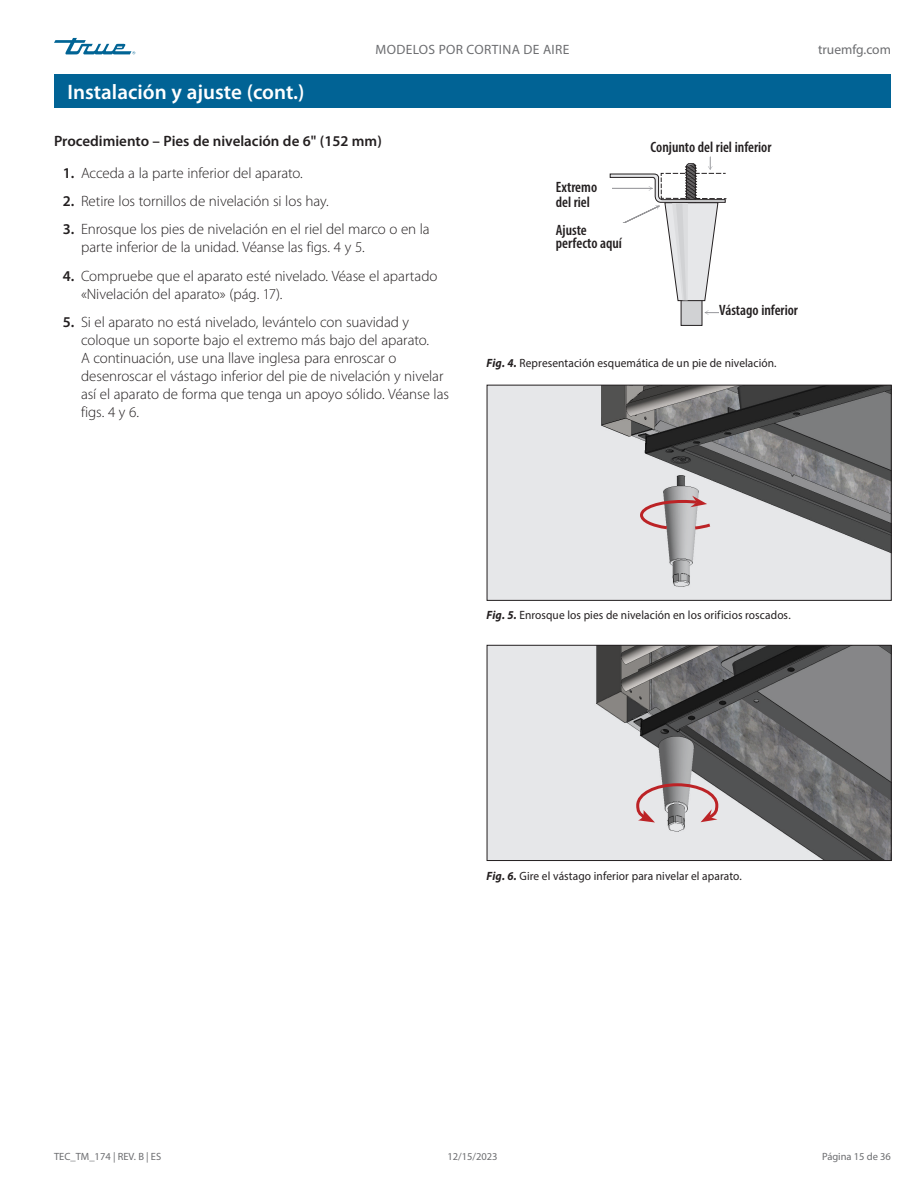
<style>
.page{position:relative;width:918px;height:1188px;background:#fff}
.page>*{position:absolute;margin:0;border:0;box-sizing:border-box;transform-origin:0 0}
.Title_bar_Page_header{font:600 21px "Myriad Pro";color:#fff}
.t1{font:300 15px/18px "Myriad Pro";letter-spacing:-.005em;color:#231f20}
.Body_Text_light_Normal{font:600 condensed 15px/15px "Myriad Pro";color:#231f20}
.Body_Text_light_Normal-2{font:600 15px "Myriad Pro";color:#231f20}
.t2{font:600 condensed 14.55px/12.8px "Myriad Pro";letter-spacing:.01em;color:#231f20}
.t3{font:13.5px "Myriad Pro";letter-spacing:.025em;color:#6c6d70}
.t4{font:13.5px "Myriad Pro";color:#6c6d70}
.Caption_FIG_Regular{font:12px "Myriad Pro";letter-spacing:.01em;color:#231f20;scale:.95 1}
.t5{font:10.5px "Myriad Pro";color:#6c6d70}
.s1{font-weight:600}
.s2{font-weight:700;font-style:italic}
</style>
<div class="page">
<svg style="left:54px;top:38px;width:81px;height:16px"></svg>
<div style="left:487px;top:385px;width:404px;height:215px;background:#e6e7e9"></div>
<img style="left:601px;top:387px;width:289px;height:200px">
<div style="left:487px;top:385px;width:405px;height:216px;border:1px solid #231f20"></div>
<svg style="left:639px;top:496px;width:75px;height:35px"></svg>
<svg style="left:705px;top:310px;width:14px;height:5px"></svg>
<div style="left:681px;top:299px;width:21px;height:27px;background:#d1d2d4;border:1px solid #231f20"></div>
<svg style="left:609px;top:157px;width:117px;height:144px"></svg>
<div style="left:54px;top:74px;width:837px;height:34px;background:#016395"></div>
<div style="left:487px;top:645px;width:404px;height:216px;background:#e6e7e9"></div>
<img style="left:596px;top:647px;width:294px;height:212px">
<div style="left:487px;top:645px;width:405px;height:216px;border:1px solid #231f20"></div>
<svg style="left:635px;top:782px;width:85px;height:41px"></svg>
<div style="left:556px;top:180px;width:55px;height:33px;background:#fff"></div>
<div style="left:556px;top:223px;width:74px;height:34px;background:#fff"></div>
<p class="t3" style="left:376px;top:42px;width:195px">MODELOS POR CORTINA DE AIRE</p>
<p class="Title_bar_Page_header" style="left:68px;top:80px;width:239px">Instalación y ajuste (cont.)</p>
<p class="Body_Text_light_Normal-2" style="left:54px;top:133px;width:329px">Procedimiento – Pies de nivelación de 6" (152 mm)</p>
<p class="t1" style="left:63px;top:164px;width:242px"><span class="s1">1.</span> Acceda a la parte inferior del aparato.</p>
<p class="t1" style="left:63px;top:192px;width:267px"><span class="s1">2.</span> Retire los tornillos de nivelación si los hay.</p>
<p class="t1" style="left:81px;top:221px;width:350px;text-indent:-18px"><span class="s1">3.</span> Enrosque los pies de nivelación en el riel del marco o en la parte inferior de la unidad. Véanse las figs. 4 y 5.</p>
<p class="t1" style="left:81px;top:267px;width:358px;text-indent:-18px"><span class="s1">4.</span> Compruebe que el aparato esté nivelado. Véase el apartado «Nivelación del aparato» (pág. 17).</p>
<p class="t1" style="left:81px;top:313px;width:370px;text-indent:-18px"><span class="s1">5.</span> Si el aparato no está nivelado, levántelo con suavidad y coloque un soporte bajo el extremo más bajo del aparato.<br>A continuación, use una llave inglesa para enroscar o desenroscar el vástago inferior del pie de nivelación y nivelar así el aparato de forma que tenga un apoyo sólido. Véanse las figs. 4 y 6.</p>
<p class="Body_Text_light_Normal" style="left:556px;top:179px;width:43px">Extremo del riel</p>
<p class="t2" style="left:559px;top:182px;width:41px">Rail End</p>
<p class="Body_Text_light_Normal" style="left:556px;top:223px;width:68px;line-height:13.5px">Ajuste perfecto aquí</p>
<p class="t2" style="left:559px;top:226px;width:41px">Snug Fit<br>Here</p>
<p class="Body_Text_light_Normal" style="left:651px;top:139px;width:122px">Conjunto del riel inferior</p>
<p class="t2" style="left:659px;top:142px;width:102px">Lower Rail Assembly</p>
<p class="Body_Text_light_Normal" style="left:719px;top:302px;width:80px">Vástago inferior</p>
<p class="t2" style="left:725px;top:306px;width:66px">Bottom Stem</p>
<p class="Caption_FIG_Regular" style="left:487px;top:355px;width:307px"><span class="s2">Fig. 4.</span> Representación esquemática de un pie de nivelación.</p>
<p class="t4" style="left:818px;top:42px;width:74px">truemfg.com</p>
<p class="Caption_FIG_Regular" style="left:487px;top:607px;width:322px"><span class="s2">Fig. 5.</span> Enrosque los pies de nivelación en los orificios roscados.</p>
<p class="Caption_FIG_Regular" style="left:487px;top:869px;width:270px"><span class="s2">Fig. 6.</span> Gire el vástago inferior para nivelar el aparato.</p>
<p class="t5" style="left:54px;top:1150px;width:109px">TEC_TM_174 | REV. B | ES</p>
<p class="t5" style="left:447px;top:1150px;width:52px">12/15/2023</p>
<p class="t5" style="left:822px;top:1150px;width:70px">Página 15 de 36</p>
</div>
